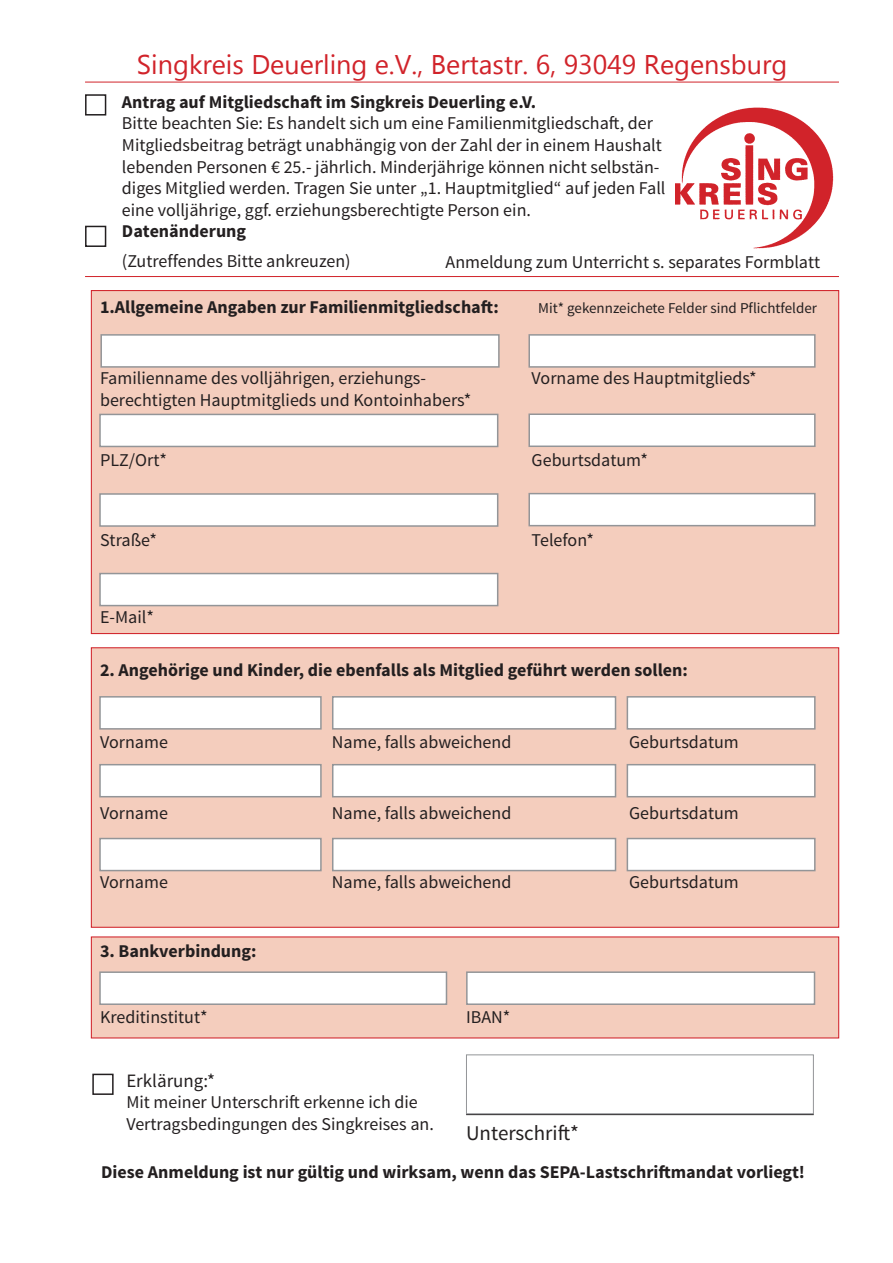
<style>
.page{position:relative;width:893px;height:1263px;background:#fff}
.page>*{position:absolute;margin:0;border:0;box-sizing:border-box;transform-origin:0 0}
.t1{font:27px "Myanmar Text";color:#d1232a}
.t2{font:21px "Source Sans Pro";color:#231f20}
.t3{font:18.9px "Source Sans Pro";color:#231f20}
.Normaltext{font:18px/21.6px "Source Sans Pro";color:#231f20}
.Übeschrift{font:700 18px "Source Sans Pro";color:#231f20}
.Normaltext-2{font:700 18px "Source Sans Pro";color:#231f20}
.Absatzformat_2{font:18px "Source Sans Pro";color:#231f20}
.Übeschrift-2{font:15px "Source Sans Pro";color:#231f20}
</style>
<div class="page">
<img style="left:675px;top:81px;width:160px;height:168px">
<div style="left:91px;top:290px;width:748px;height:344px;background:#f4cdbd;border:1px solid #d1232a"></div>
<div style="left:91px;top:647px;width:748px;height:281px;background:#f4cdbd;border:1px solid #d1232a"></div>
<div style="left:91px;top:936px;width:748px;height:102px;background:#f4cdbd"></div>
<hr style="left:466px;top:1114px;width:348px;height:1px;background:#231f20">
<hr style="left:85px;top:82px;width:754px;height:1px;background:#d1232a">
<hr style="left:85px;top:276px;width:754px;height:1px;background:#d1232a">
<div style="left:100px;top:334px;width:400px;height:34px;background:#fff;border:2px solid #939598"></div>
<div style="left:99px;top:414px;width:399px;height:33px;background:#fff;border:2px solid #939598"></div>
<div style="left:99px;top:493px;width:399px;height:34px;background:#fff;border:2px solid #939598"></div>
<div style="left:99px;top:573px;width:399px;height:33px;background:#fff;border:2px solid #939598"></div>
<div style="left:528px;top:334px;width:288px;height:34px;background:#fff;border:2px solid #939598"></div>
<div style="left:528px;top:413px;width:288px;height:34px;background:#fff;border:2px solid #939598"></div>
<div style="left:528px;top:493px;width:288px;height:33px;background:#fff;border:2px solid #939598"></div>
<div style="left:99px;top:696px;width:223px;height:34px;background:#fff;border:2px solid #939598"></div>
<div style="left:99px;top:764px;width:223px;height:33px;background:#fff;border:2px solid #939598"></div>
<div style="left:99px;top:838px;width:223px;height:33px;background:#fff;border:2px solid #939598"></div>
<div style="left:332px;top:696px;width:284px;height:34px;background:#fff;border:2px solid #939598"></div>
<div style="left:332px;top:764px;width:284px;height:33px;background:#fff;border:2px solid #939598"></div>
<div style="left:332px;top:838px;width:284px;height:33px;background:#fff;border:2px solid #939598"></div>
<div style="left:627px;top:696px;width:189px;height:34px;background:#fff;border:2px solid #939598"></div>
<div style="left:627px;top:764px;width:189px;height:33px;background:#fff;border:2px solid #939598"></div>
<div style="left:627px;top:838px;width:189px;height:33px;background:#fff;border:2px solid #939598"></div>
<div style="left:99px;top:971px;width:348px;height:34px;background:#fff;border:2px solid #939598"></div>
<div style="left:466px;top:971px;width:349px;height:34px;background:#fff;border:2px solid #939598"></div>
<div style="left:466px;top:1054px;width:348px;height:60px;border:1px solid #939598"></div>
<div style="left:92px;top:1074px;width:22px;height:21px;border:2px solid #231f20"></div>
<div style="left:85px;top:94px;width:21px;height:22px;border:2px solid #231f20"></div>
<div style="left:85px;top:226px;width:21px;height:21px;border:2px solid #231f20"></div>
<p class="t1" style="left:137px;top:49px;width:652px">Singkreis Deuerling e.V., Bertastr. 6, 93049 Regensburg</p>
<p class="Normaltext-2" style="left:122px;top:90px;width:416px">Antrag auf Mitgliedschaft im Singkreis Deuerling e.V.</p>
<p class="Normaltext" style="left:122px;top:113px;width:545px">Bitte beachten Sie: Es handelt sich um eine Familienmitgliedschaft, der Mitgliedsbeitrag beträgt unabhängig von der Zahl der in einem Haushalt lebenden Personen € 25.- jährlich. Minderjährige können nicht selbstän&shy;diges Mitglied werden. Tragen Sie unter „1. Hauptmitglied“ auf jeden Fall eine volljährige, ggf. erziehungsberechtigte Person ein.</p>
<p class="Übeschrift" style="left:122px;top:220px;width:126px">Datenänderung</p>
<p class="Normaltext" style="left:122px;top:250px;width:230px">(Zutreffendes Bitte ankreuzen)</p>
<p class="Absatzformat_2" style="left:445px;top:251px;width:376px">Anmeldung zum Unterricht s. separates Formblatt</p>
<p class="Übeschrift" style="left:100px;top:295px;width:400px">1.Allgemeine Angaben zur Familienmitgliedschaft:</p>
<p class="Übeschrift-2" style="left:538px;top:298px;width:280px">Mit* gekennzeichete Felder sind Pflichtfelder</p>
<p class="Normaltext" style="left:100px;top:368px;width:373px">Familienname des volljährigen, erziehungs&shy;berechtigten Hauptmitglieds und Kontoinhabers*</p>
<p class="Normaltext" style="left:532px;top:368px;width:226px">Vorname des Hauptmitglieds*</p>
<p class="Normaltext" style="left:100px;top:449px;width:68px">PLZ/Ort*</p>
<p class="Normaltext" style="left:532px;top:449px;width:118px">Geburtsdatum*</p>
<p class="Normaltext" style="left:100px;top:529px;width:58px">Straße*</p>
<p class="Normaltext" style="left:532px;top:529px;width:64px">Telefon*</p>
<p class="Normaltext" style="left:100px;top:607px;width:55px">E-Mail*</p>
<p class="Übeschrift" style="left:100px;top:658px;width:589px">2. Angehörige und Kinder, die ebenfalls als Mitglied geführt werden sollen:</p>
<p class="Normaltext" style="left:100px;top:731px;width:69px">Vorname</p>
<p class="Normaltext" style="left:332px;top:731px;width:181px">Name, falls abweichend</p>
<p class="Normaltext" style="left:629px;top:731px;width:111px">Geburtsdatum</p>
<p class="Normaltext" style="left:100px;top:802px;width:69px">Vorname</p>
<p class="Normaltext" style="left:332px;top:802px;width:181px">Name, falls abweichend</p>
<p class="Normaltext" style="left:629px;top:802px;width:111px">Geburtsdatum</p>
<p class="Normaltext" style="left:100px;top:872px;width:69px">Vorname</p>
<p class="Normaltext" style="left:332px;top:872px;width:181px">Name, falls abweichend</p>
<p class="Normaltext" style="left:629px;top:872px;width:111px">Geburtsdatum</p>
<p class="Übeschrift" style="left:100px;top:939px;width:158px">3. Bankverbindung:</p>
<p class="Normaltext" style="left:100px;top:1007px;width:109px">Kreditinstitut*</p>
<p class="Normaltext" style="left:466px;top:1007px;width:46px">IBAN*</p>
<p class="t3" style="left:126px;top:1068px;width:90px">Erklärung:*</p>
<p class="Normaltext" style="left:126px;top:1092px;width:309px">Mit meiner Unterschrift erkenne ich die<br>Vertragsbedingungen des Singkreises an.</p>
<p class="t2" style="left:466px;top:1120px;width:114px">Unterschrift*</p>
<p class="Übeschrift" style="left:101px;top:1161px;width:705px">Diese Anmeldung ist nur gültig und wirksam, wenn das SEPA-Lastschriftmandat vorliegt!</p>
</div>
